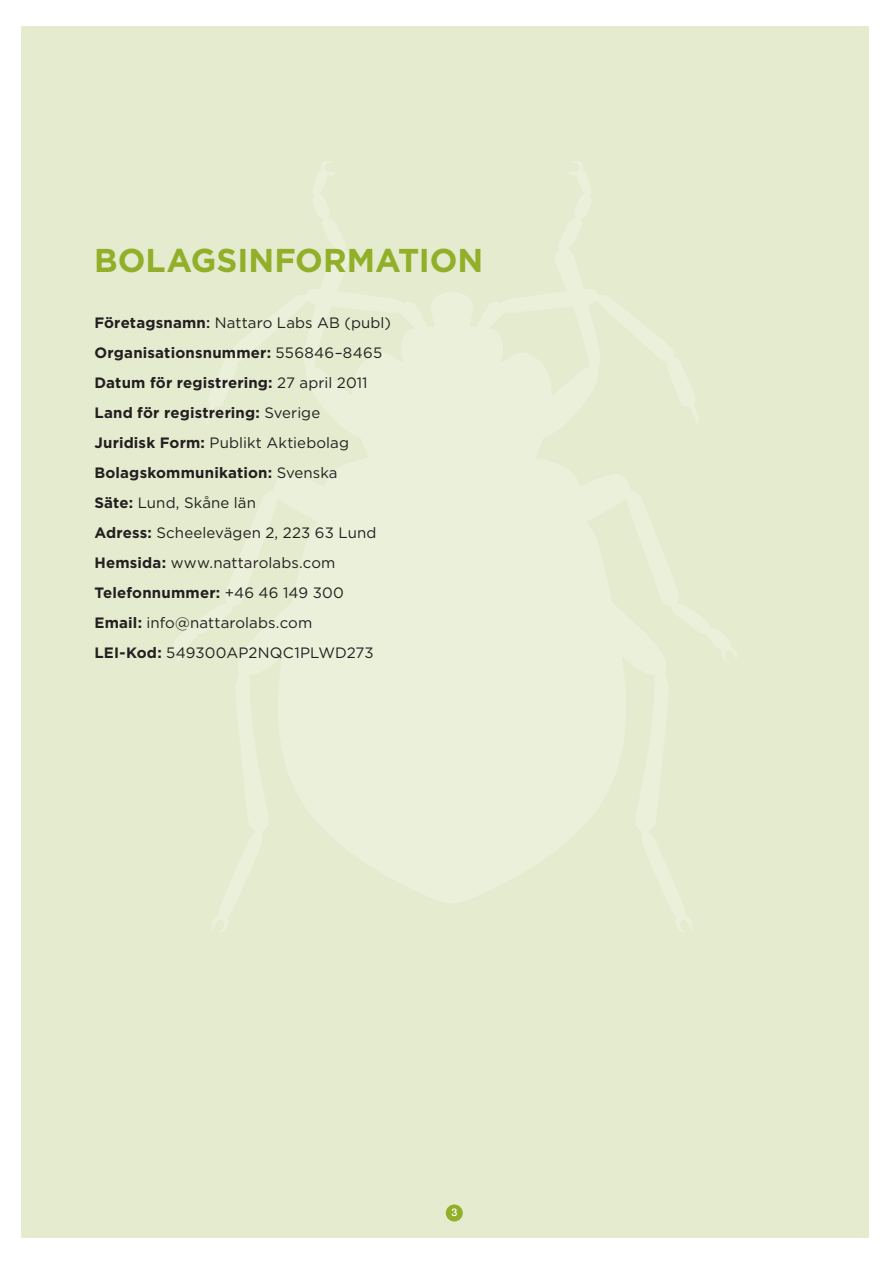
<style>
.page{position:relative;width:893px;height:1263px;background:#fff}
.page>*{position:absolute;margin:0;border:0;box-sizing:border-box;transform-origin:0 0}
.t1{font:700 33px "Gotham";color:#92af2a}
.t2{font:15px/30px "Gotham";letter-spacing:.01em;color:#231f20}
.t3{font:500 10.5px "Helvetica Neue";color:#fff}
.s1{font-weight:700}
.s2{font-weight:500}
</style>
<div class="page">
<div style="left:21px;top:26px;width:848px;height:1212px;background:#e4ebce"></div>
<div style="left:446px;top:1204px;width:17px;height:17px;background:#92af2a;border-radius:50%"></div>
<svg style="left:167px;top:161px;width:570px;height:772px"></svg>
<h1 class="t1" style="left:94px;top:241px;width:391px">BOLAGSINFORMATION</h1>
<p class="t2" style="left:94px;top:307px;width:298px"><span class="s1">Företagsnamn</span><span class="s2">:</span> Nattaro Labs AB (publ)<br><span class="s1">Organisationsnummer:</span> 556846–8465<br><span class="s1">Datum för registrering:</span> 27 april 2011<br><span class="s1">Land för registrering:</span> Sverige<br><span class="s1">Juridisk Form:</span> Publikt Aktiebolag<br><span class="s1">Bolagskommunikation:</span> Svenska<br><span class="s1">Säte:</span> Lund, Skåne län<br><span class="s1">Adress:</span> Scheelevägen 2, 223 63 Lund<br><span class="s1">Hemsida:</span> www.nattarolabs.com<br><span class="s1">Telefonnummer:</span> +46 46 149 300<br><span class="s1">Email:</span> info@nattarolabs.com<br><span class="s1">LEI-Kod:</span> 549300AP2NQC1PLWD273</p>
<p class="t3" style="left:451px;top:1204px;width:7px">3</p>
</div>
